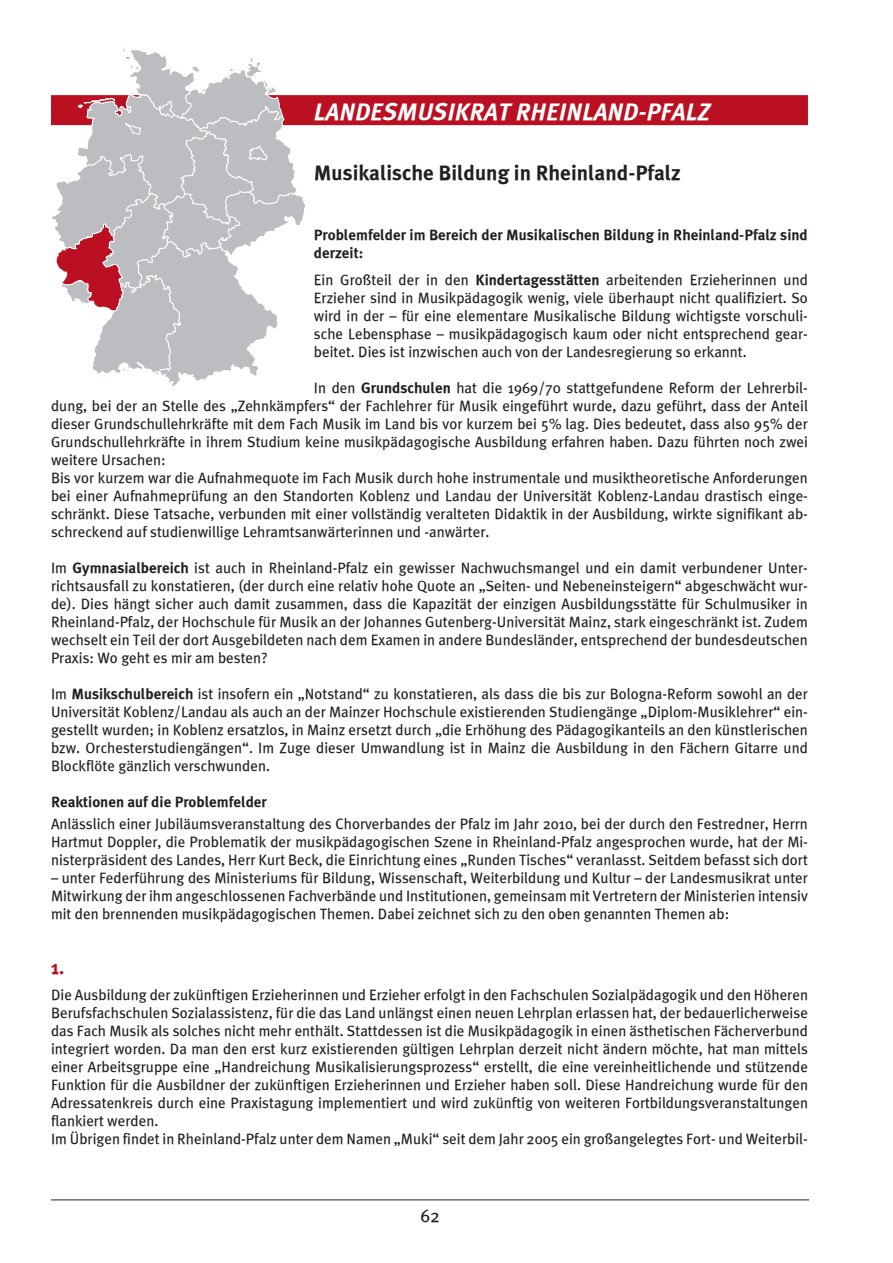
<style>
.page{position:relative;width:893px;height:1263px;background:#fff}
.page>*{position:absolute;margin:0;border:0;box-sizing:border-box;transform-origin:0 0}
.t1{font:italic 700 24px "Meta Plus";color:#fff}
.t2{font:700 21px "Meta Plus";color:#231f20}
.t3{font:700 19.5px "Meta Plus";color:#ba1021}
.t4{font:18px "Meta Plus";color:#231f20}
.t5{font:15px/18px "Meta Plus";color:#231f20;text-align:justify}
.t6{font:700 15px/18px "Meta Plus";color:#231f20}
.s1{font-weight:700}
</style>
<div class="page">
<hr style="left:51px;top:1199px;width:758px;height:1px;background:#231f20">
<div style="left:51px;top:95px;width:757px;height:30px;background:#ba1021"></div>
<svg style="left:51px;top:44px;width:255px;height:342px"></svg>
<h1 class="t1" style="left:314px;top:98px;width:398px">LANDESMUSIKRAT RHEINLAND-PFALZ</h1>
<h2 class="t2" style="left:314px;top:161px;width:368px">Musikalische Bildung in Rheinland-Pfalz</h2>
<p class="t6" style="left:314px;top:226px;width:495px">Problemfelder im Bereich der Musikalischen Bildung in Rheinland-Pfalz sind derzeit:</p>
<p class="t5" style="left:314px;top:270px;width:496px">Ein Großteil der in den <span class="s1">Kindertagesstätten</span> arbeitenden Erzieherinnen und Erzieher sind in Musikpädagogik wenig, viele überhaupt nicht qualifiziert. So wird in der – für eine elementare Musikalische Bildung wichtigste vorschuli&shy;sche Lebensphase – musikpädagogisch kaum oder nicht entsprechend gear&shy;beitet. Dies ist inzwischen auch von der Landesregierung so erkannt.</p>
<p class="t5" style="left:51px;top:378px;width:758px;text-align:left;text-indent:263px">In den <span class="s1">Grundschulen</span> hat die 1969/70 stattgefundene Reform der Lehrerbil&shy;dung, bei der an Stelle des „Zehnkämpfers“ der Fachlehrer für Musik eingeführt wurde, dazu geführt, dass der Anteil dieser Grundschullehrkräfte mit dem Fach Musik im Land bis vor kurzem bei 5% lag. Dies bedeutet, dass also 95% der Grundschullehrkräfte in ihrem Studium keine musikpädagogische Ausbildung erfahren haben. Dazu führten noch zwei weitere Ursachen:<br>Bis vor kurzem war die Aufnahmequote im Fach Musik durch hohe instrumentale und musiktheoretische Anforderungen bei einer Aufnahmeprüfung an den Standorten Koblenz und Landau der Universität Koblenz-Landau drastisch einge&shy;schränkt. Diese Tatsache, verbunden mit einer vollständig veralteten Didaktik in der Ausbildung, wirkte signifikant ab&shy;schreckend auf studienwillige Lehramtsanwärterinnen und -anwärter.</p>
<p class="t5" style="left:51px;top:558px;width:758px">Im <span class="s1">Gymnasialbereich</span> ist auch in Rheinland-Pfalz ein gewisser Nachwuchsmangel und ein damit verbundener Unter&shy;richtsausfall zu konstatieren, (der durch eine relativ hohe Quote an „Seiten- und Nebeneinsteigern“ abgeschwächt wur&shy;de). Dies hängt sicher auch damit zusammen, dass die Kapazität der einzigen Ausbildungsstätte für Schulmusiker in Rheinland-Pfalz, der Hochschule für Musik an der Johannes Gutenberg-Universität Mainz, stark eingeschränkt ist. Zudem wechselt ein Teil der dort Ausgebildeten nach dem Examen in andere Bundesländer, entsprechend der bundesdeutschen Praxis: Wo geht es mir am besten?</p>
<p class="t5" style="left:51px;top:684px;width:758px">Im <span class="s1">Musikschulbereich</span> ist insofern ein „Notstand“ zu konstatieren, als dass die bis zur Bologna-Reform sowohl an der Universität Koblenz/Landau als auch an der Mainzer Hochschule existierenden Studiengänge „Diplom-Musiklehrer“ ein&shy;gestellt wurden; in Koblenz ersatzlos, in Mainz ersetzt durch „die Erhöhung des Pädagogikanteils an den künstlerischen bzw. Orchesterstudiengängen“. Im Zuge dieser Umwandlung ist in Mainz die Ausbildung in den Fächern Gitarre und Blockflöte gänzlich verschwunden.</p>
<p class="t6" style="left:51px;top:792px;width:217px">Reaktionen auf die Problemfelder</p>
<p class="t5" style="left:51px;top:814px;width:758px">Anlässlich einer Jubiläumsveranstaltung des Chorverbandes der Pfalz im Jahr 2010, bei der durch den Festredner, Herrn Hartmut Doppler, die Problematik der musikpädagogischen Szene in Rheinland-Pfalz angesprochen wurde, hat der Mi&shy;nisterpräsident des Landes, Herr Kurt Beck, die Einrichtung eines „Runden Tisches“ veranlasst. Seitdem befasst sich dort</p>
<p class="t5" style="left:51px;top:868px;width:758px">– unter Federführung des Ministeriums für Bildung, Wissenschaft, Weiterbildung und Kultur – der Landesmusikrat unter Mitwirkung der ihm angeschlossenen Fachverbände und Institutionen, gemeinsam mit Vertretern der Ministerien intensiv mit den brennenden musikpädagogischen Themen. Dabei zeichnet sich zu den oben genannten Themen ab:</p>
<h3 class="t3" style="left:51px;top:955px;width:15px">1.</h3>
<p class="t5" style="left:51px;top:986px;width:758px;text-align:left">Die Ausbildung der zukünftigen Erzieherinnen und Erzieher erfolgt in den Fachschulen Sozialpädagogik und den Höheren Berufsfachschulen Sozialassistenz, für die das Land unlängst einen neuen Lehrplan erlassen hat, der bedauerlicherweise das Fach Musik als solches nicht mehr enthält. Stattdessen ist die Musikpädagogik in einen ästhetischen Fächerverbund integriert worden. Da man den erst kurz existierenden gültigen Lehrplan derzeit nicht ändern möchte, hat man mittels einer Arbeitsgruppe eine „Handreichung Musikalisierungsprozess“ erstellt, die eine vereinheitlichende und stützende Funktion für die Ausbildner der zukünftigen Erzieherinnen und Erzieher haben soll. Diese Handreichung wurde für den Adressatenkreis durch eine Praxistagung implementiert und wird zukünftig von weiteren Fortbildungsveranstaltungen flankiert werden.<br>Im Übrigen findet in Rheinland-Pfalz unter dem Namen „Muki“ seit dem Jahr 2005 ein großangelegtes Fort- und Weiterbil-</p>
<p class="t4" style="left:420px;top:1205px;width:21px">62</p>
</div>
